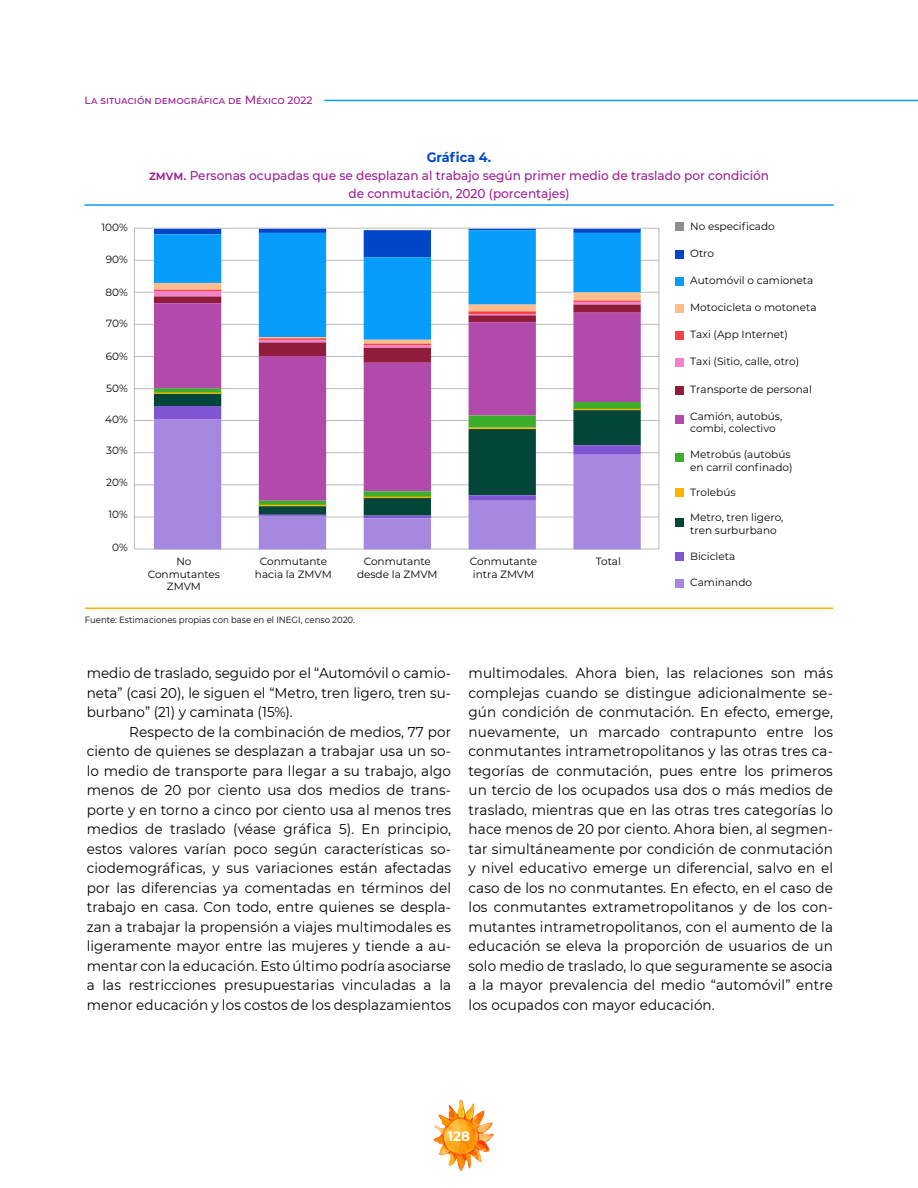
<style>
.page{position:relative;width:918px;height:1188px;background:#fff}
.page>*{position:absolute;margin:0;border:0;box-sizing:border-box;transform-origin:0 0}
.body_san{font:14.25px/19.5px "Montserrat";letter-spacing:.01em;color:#000;text-align:justify;scale:.95 1}
.Titulo_Grafica_V2{font:700 13.5px "Montserrat";color:#0047c7;scale:.95 1}
.t1{font:700 13.5px "Montserrat";color:#fff}
.Titulo_Grafica_V2-2{font:500 12.75px/18px "Montserrat";color:#9d1d96;text-align:center;scale:.95 1}
.t2{font:10.5px/12.6px "Montserrat";color:#000}
.t3{font:500 10.5px "Montserrat";color:#9d1d96}
.fuente{font:9px "Montserrat";color:#000;scale:.95 1}
.s1{font-size:12px}
.s2{font-weight:600}
</style>
<div class="page">
<img style="left:433px;top:1100px;width:61px;height:71px">
<hr style="left:324px;top:100px;width:594px;height:1px;background:#079dfa">
<hr style="left:84px;top:204px;width:750px;height:2px;background:#079dfa">
<hr style="left:85px;top:608px;width:748px;height:1px;background:#feb300">
<hr style="left:134px;top:260px;width:525px;height:1px;background:#bbb">
<hr style="left:134px;top:292px;width:525px;height:1px;background:#bbb">
<hr style="left:134px;top:324px;width:525px;height:1px;background:#bbb">
<hr style="left:134px;top:356px;width:525px;height:1px;background:#bbb">
<hr style="left:134px;top:388px;width:525px;height:1px;background:#bbb">
<hr style="left:134px;top:420px;width:525px;height:1px;background:#bbb">
<hr style="left:134px;top:452px;width:525px;height:1px;background:#bbb">
<hr style="left:134px;top:485px;width:525px;height:1px;background:#bbb">
<hr style="left:134px;top:517px;width:525px;height:1px;background:#bbb">
<div style="left:675px;top:222px;width:9px;height:9px;background:#8e8e8d"></div>
<svg style="left:154px;top:229px;width:487px;height:1px"></svg>
<div style="left:675px;top:250px;width:9px;height:8px;background:#0047c7"></div>
<svg style="left:154px;top:230px;width:487px;height:53px;fill:#079dfa"></svg>
<div style="left:675px;top:277px;width:9px;height:8px;background:#079dfa"></div>
<div style="left:675px;top:304px;width:9px;height:9px;background:#ffbd8d"></div>
<div style="left:675px;top:358px;width:9px;height:9px;background:#f283ca"></div>
<svg style="left:154px;top:283px;width:487px;height:20px"></svg>
<div style="left:675px;top:386px;width:9px;height:8px;background:#901c3b"></div>
<svg style="left:154px;top:303px;width:487px;height:85px;fill:#b14aab"></svg>
<div style="left:675px;top:415px;width:9px;height:9px;background:#b14aab"></div>
<svg style="left:154px;top:388px;width:487px;height:6px;fill:#b14aab"></svg>
<div style="left:675px;top:453px;width:9px;height:8px;background:#3dae2b"></div>
<svg style="left:154px;top:394px;width:487px;height:12px;fill:#b14aab"></svg>
<div style="left:675px;top:518px;width:9px;height:9px;background:#02463a"></div>
<svg style="left:154px;top:406px;width:487px;height:14px"></svg>
<div style="left:675px;top:553px;width:9px;height:8px;background:#7f55d3"></div>
<svg style="left:154px;top:420px;width:487px;height:129px"></svg>
<div style="left:675px;top:579px;width:9px;height:8px;background:#a588e0"></div>
<hr style="left:154px;top:393px;width:67px;height:1px;background:#feb300">
<hr style="left:259px;top:505px;width:67px;height:1px;background:#feb300">
<hr style="left:364px;top:497px;width:67px;height:1px;background:#feb300">
<hr style="left:469px;top:428px;width:67px;height:1px;background:#feb300">
<hr style="left:573px;top:409px;width:68px;height:1px;background:#feb300">
<div style="left:675px;top:488px;width:9px;height:8px;background:#feb300"></div>
<hr style="left:154px;top:290px;width:67px;height:1px;background:#fa4244">
<hr style="left:259px;top:338px;width:67px;height:2px;background:#fa4244">
<hr style="left:364px;top:344px;width:67px;height:1px;background:#fa4244">
<hr style="left:469px;top:311px;width:67px;height:3px;background:#fa4244">
<hr style="left:573px;top:301px;width:68px;height:1px;background:#fa4244">
<div style="left:675px;top:331px;width:9px;height:9px;background:#fa4244"></div>
<p class="t3" style="left:85px;top:92px;width:230px">La situación demográfica de <span class="s1">M</span>éxico 2022</p>
<p class="t2" style="left:101px;top:221px;width:28px">100%</p>
<p class="t2" style="left:106px;top:252px;width:24px">90%</p>
<p class="t2" style="left:106px;top:286px;width:24px">80%</p>
<p class="t2" style="left:106px;top:317px;width:23px">70%</p>
<p class="t2" style="left:106px;top:349px;width:24px">60%</p>
<p class="t2" style="left:106px;top:382px;width:23px">50%</p>
<p class="t2" style="left:105px;top:412px;width:24px">40%</p>
<p class="t2" style="left:106px;top:444px;width:23px">30%</p>
<p class="t2" style="left:106px;top:476px;width:23px">20%</p>
<p class="t2" style="left:108px;top:508px;width:21px">10%</p>
<p class="t2" style="left:112px;top:541px;width:17px">0%</p>
<p class="Titulo_Grafica_V2" style="left:427px;top:147px;width:70px">Gráfica 4.</p>
<p class="Titulo_Grafica_V2-2" style="left:149px;top:166px;width:654px"><span class="s2">ZMVM.</span> Personas ocupadas que se desplazan al trabajo según primer medio de traslado por condición de conmutación, 2020 (porcentajes)</p>
<p class="t2" style="left:148px;top:555px;width:74px;text-align:center">No<br>Conmutantes<br>ZMVM</p>
<p class="t2" style="left:255px;top:555px;width:78px;text-align:center">Conmutante hacia la ZMVM</p>
<p class="t2" style="left:357px;top:555px;width:82px;text-align:center">Conmutante desde la ZMVM</p>
<p class="t2" style="left:470px;top:555px;width:69px">Conmutante intra ZMVM</p>
<p class="t2" style="left:596px;top:555px;width:27px">Total</p>
<p class="t2" style="left:690px;top:219px;width:86px">No especificado</p>
<p class="t2" style="left:690px;top:247px;width:25px">Otro</p>
<p class="t2" style="left:690px;top:274px;width:125px">Automóvil o camioneta</p>
<p class="t2" style="left:690px;top:301px;width:128px">Motocicleta o motoneta</p>
<p class="t2" style="left:690px;top:328px;width:99px">Taxi (App Internet)</p>
<p class="t2" style="left:690px;top:355px;width:110px">Taxi (Sitio, calle, otro)</p>
<p class="t2" style="left:690px;top:383px;width:123px">Transporte de personal</p>
<p class="t2" style="left:690px;top:409px;width:94px">Camión, autobús, combi, colectivo</p>
<p class="t2" style="left:690px;top:448px;width:104px">Metrobús (autobús en carril confinado)</p>
<p class="t2" style="left:690px;top:486px;width:47px">Trolebús</p>
<p class="t2" style="left:690px;top:511px;width:95px">Metro, tren ligero, tren surburbano</p>
<p class="t2" style="left:690px;top:550px;width:47px">Bicicleta</p>
<p class="t2" style="left:690px;top:576px;width:63px">Caminando</p>
<p class="fuente" style="left:85px;top:614px;width:286px">Fuente: Estimaciones propias con base en el INEGI, censo 2020.</p>
<p class="body_san" style="left:87px;top:663px;width:385px">medio de traslado, seguido por el “Automóvil o camio&shy;neta” (casi 20), le siguen el “Metro, tren ligero, tren su&shy;burbano” (21) y caminata (15%).</p>
<p class="body_san" style="left:87px;top:721px;width:385px;text-indent:43px">Respecto de la combinación de medios, 77 por ciento de quienes se desplazan a trabajar usa un so&shy;lo medio de transporte para llegar a su trabajo, algo menos de 20 por ciento usa dos medios de trans&shy;porte y en torno a cinco por ciento usa al menos tres medios de traslado (véase gráfica 5). En principio, estos valores varían poco según características so&shy;ciodemográficas, y sus variaciones están afectadas por las diferencias ya comentadas en términos del trabajo en casa. Con todo, entre quienes se despla&shy;zan a trabajar la propensión a viajes multimodales es ligeramente mayor entre las mujeres y tiende a au&shy;mentar con la educación. Esto último podría asociarse a las restricciones presupuestarias vinculadas a la menor educación y los costos de los desplazamientos</p>
<p class="body_san" style="left:469px;top:663px;width:385px">multimodales. Ahora bien, las relaciones son más complejas cuando se distingue adicionalmente se&shy;gún condición de conmutación. En efecto, emerge, nuevamente, un marcado contrapunto entre los conmutantes intrametropolitanos y las otras tres ca&shy;tegorías de conmutación, pues entre los primeros un tercio de los ocupados usa dos o más medios de traslado, mientras que en las otras tres categorías lo hace menos de 20 por ciento. Ahora bien, al segmen&shy;tar simultáneamente por condición de conmutación y nivel educativo emerge un diferencial, salvo en el caso de los no conmutantes. En efecto, en el caso de los conmutantes extrametropolitanos y de los con&shy;mutantes intrametropolitanos, con el aumento de la educación se eleva la proporción de usuarios de un solo medio de traslado, lo que seguramente se asocia a la mayor prevalencia del medio “automóvil” entre los ocupados con mayor educación.</p>
<p class="t1" style="left:448px;top:1127px;width:24px">128</p>
</div>
